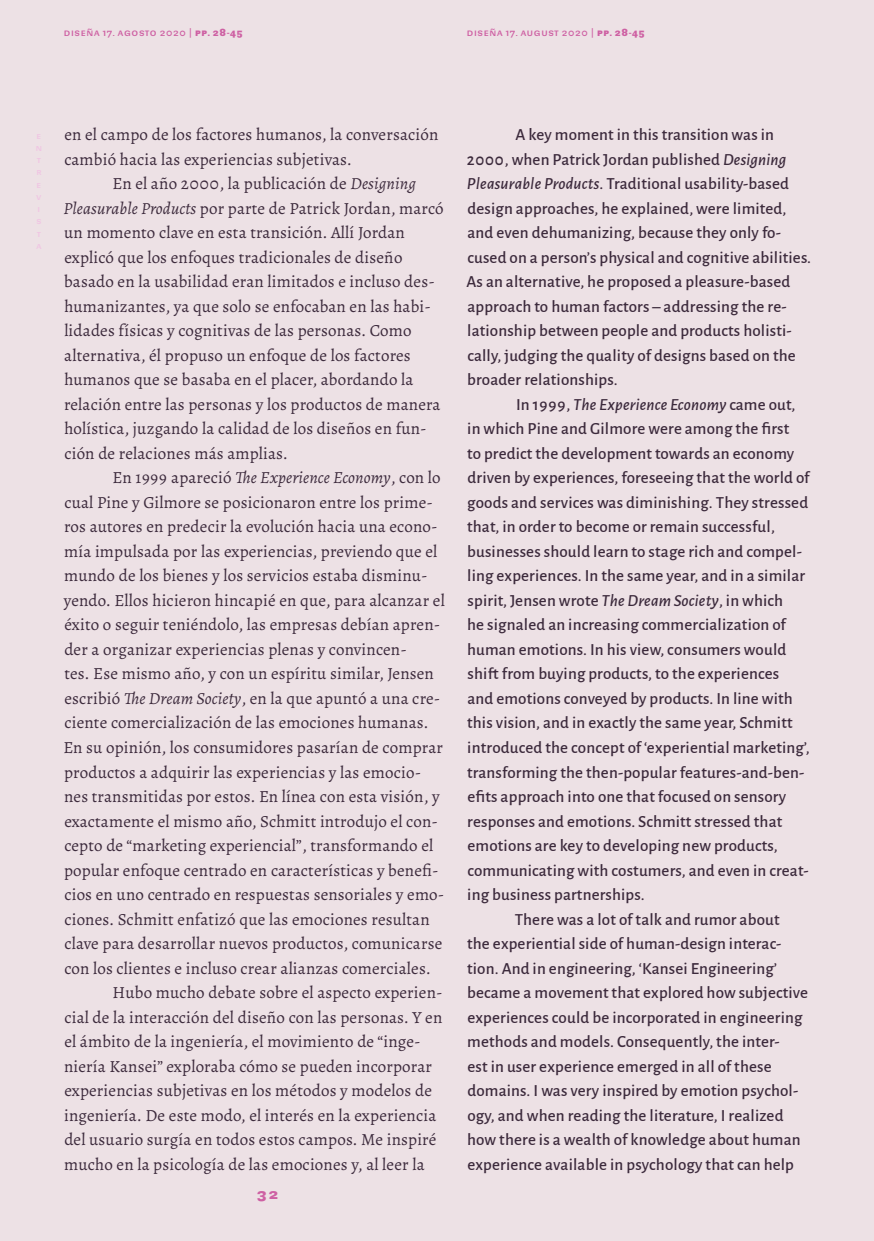
<style>
.page{position:relative;width:874px;height:1241px;background:#fff}
.page>*{position:absolute;margin:0;border:0;box-sizing:border-box;transform-origin:0 0}
.Respuestas{font:16.97px/24.5px "Alegreya";letter-spacing:.01em;color:#3c2a3c}
.Answers{font:500 16.97px/24.5px "Alegreya Sans";letter-spacing:.01em;color:#3c2a3c}
.t1{font:700 14px "Sudamerican Grotesk";color:#ce60a3}
.t2{font:9.62px "Sudamerican Grotesk";letter-spacing:.07em;color:#ce60a3}
.t3{font:8.75px/12.2px "Sudamerican Grotesk";color:#f0c4e3}
.s1{font-weight:700}
.s2{font-style:italic}
</style>
<div class="page">
<div style="left:0;top:0;width:873px;height:1240px;background:#ede1e5"></div>
<p class="t2" style="left:64px;top:25px;width:180px">Diseña 17. agosto 2020 | <span class="s1">Pp. 28-45</span></p>
<p class="t2" style="left:466px;top:25px;width:179px">Diseña 17. august 2020 | <span class="s1">Pp. 28-45</span></p>
<p class="t3" style="left:36px;top:129px;width:8px">e n t r e v i s t a</p>
<p class="Respuestas" style="left:64px;top:122px;width:375px">en el campo de los factores humanos, la conversación cambió hacia las experiencias subjetivas.</p>
<p class="Respuestas" style="left:63px;top:171px;width:381px;text-indent:49px">En el año 2000, la publicación de <span class="s2">Designing Pleasurable Products</span> por parte de Patrick Jordan, marcó un momento clave en esta transición. Allí Jordan explicó que los enfoques tradicionales de diseño basado en la usabilidad eran limitados e incluso des&shy;humanizantes, ya que solo se enfocaban en las habi&shy;lidades físicas y cognitivas de las personas. Como alternativa, él propuso un enfoque de los factores humanos que se basaba en el placer, abordando la relación entre las personas y los productos de manera holística, juzgando la calidad de los diseños en fun&shy;ción de relaciones más amplias.</p>
<p class="Respuestas" style="left:64px;top:465px;width:382px;text-indent:49px">En 1999 apareció <span class="s2">The Experience Economy</span>, con lo cual Pine y Gilmore se posicionaron entre los prime&shy;ros autores en predecir la evolución hacia una econo&shy;mía impulsada por las experiencias, previendo que el mundo de los bienes y los servicios estaba disminu&shy;yendo. Ellos hicieron hincapié en que, para alcanzar el éxito o seguir teniéndolo, las empresas debían apren&shy;der a organizar experiencias plenas y convincen-<br>tes. Ese mismo año, y con un espíritu similar, Jensen escribió <span class="s2">The Dream Society</span>, en la que apuntó a una cre&shy;ciente comercialización de las emociones humanas.<br>En su opinión, los consumidores pasarían de comprar productos a adquirir las experiencias y las emocio&shy;nes transmitidas por estos. En línea con esta visión, y exactamente el mismo año, Schmitt introdujo el con&shy;cepto de “marketing experiencial”, transformando el popular enfoque centrado en características y benefi&shy;cios en uno centrado en respuestas sensoriales y emo&shy;ciones. Schmitt enfatizó que las emociones resultan clave para desarrollar nuevos productos, comunicarse con los clientes e incluso crear alianzas comerciales.</p>
<p class="Respuestas" style="left:64px;top:980px;width:380px;text-indent:49px">Hubo mucho debate sobre el aspecto experien&shy;cial de la interacción del diseño con las personas. Y en el ámbito de la ingeniería, el movimiento de “inge&shy;niería Kansei” exploraba cómo se pueden incorporar experiencias subjetivas en los métodos y modelos de ingeniería. De este modo, el interés en la experiencia del usuario surgía en todos estos campos. Me inspiré mucho en la psicología de las emociones y, al leer la</p>
<p class="t1" style="left:256px;top:1182px;width:24px">32</p>
<p class="Answers" style="left:466px;top:121px;width:346px;text-indent:49px">A key moment in this transition was in 2000, when Patrick Jordan published <span class="s2">Designing Pleasurable Products</span>. Traditional usability-based design approaches, he explained, were limited, and even dehumanizing, because they only fo&shy;cused on a person’s physical and cognitive abilities.<br>As an alternative, he proposed a pleasure-based approach to human factors ‒ addressing the re&shy;lationship between people and products holisti&shy;cally, judging the quality of designs based on the broader relationships.</p>
<p class="Answers" style="left:467px;top:391px;width:344px;text-indent:49px">In 1999, <span class="s2">The Experience Economy</span> came out, in which Pine and Gilmore were among the first<br>to predict the development towards an economy driven by experiences, foreseeing that the world of goods and services was diminishing. They stressed that, in order to become or remain successful, businesses should learn to stage rich and compel&shy;ling experiences. In the same year, and in a similar spirit, Jensen wrote <span class="s2">The Dream Society</span>, in which<br>he signaled an increasing commercialization of human emotions. In his view, consumers would shift from buying products, to the experiences<br>and emotions conveyed by products. In line with this vision, and in exactly the same year, Schmitt introduced the concept of ‘experiential marketing’, transforming the then-popular features-and-ben&shy;efits approach into one that focused on sensory responses and emotions. Schmitt stressed that emotions are key to developing new products, communicating with costumers, and even in creat&shy;ing business partnerships.</p>
<p class="Answers" style="left:467px;top:905px;width:342px;text-indent:48px">There was a lot of talk and rumor about<br>the experiential side of human-design interac&shy;tion. And in engineering, ‘Kansei Engineering’ became a movement that explored how subjective experiences could be incorporated in engineering methods and models. Consequently, the inter-<br>est in user experience emerged in all of these domains. I was very inspired by emotion psychol&shy;ogy, and when reading the literature, I realized how there is a wealth of knowledge about human experience available in psychology that can help</p>
</div>
